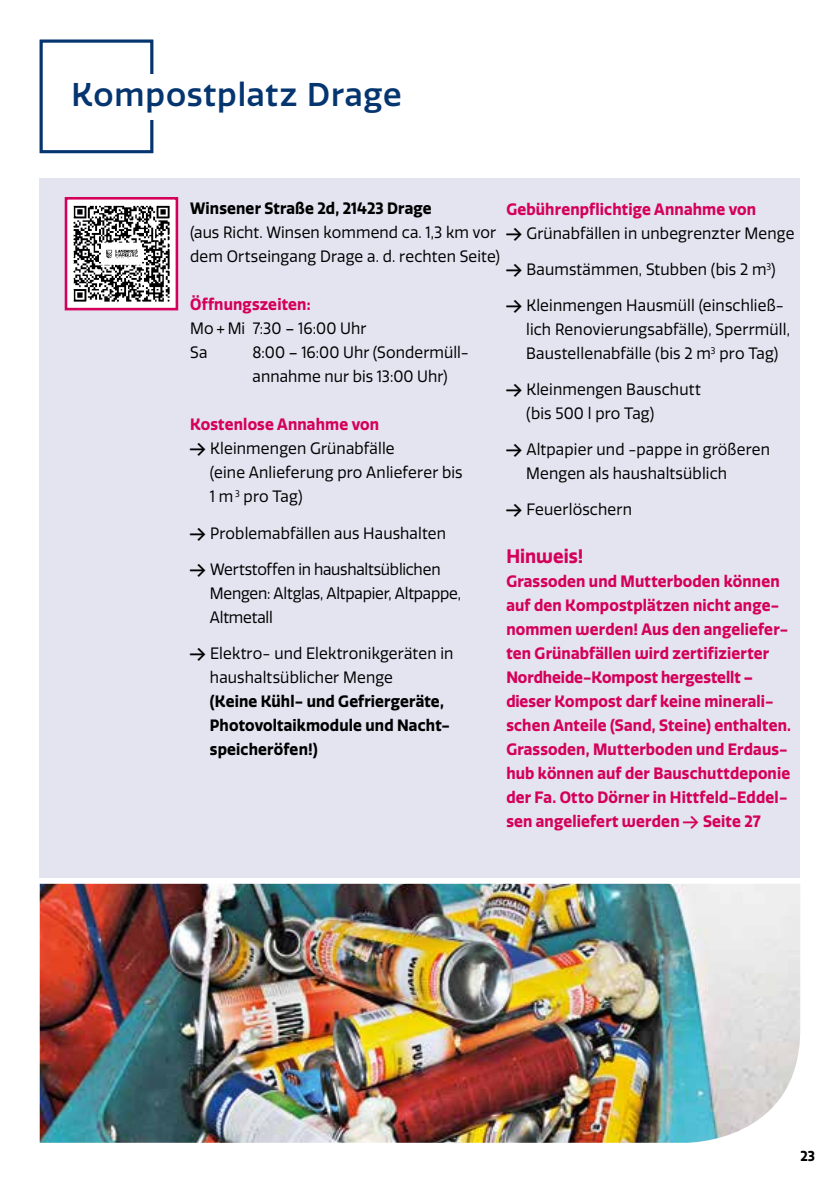
<style>
.page{position:relative;width:840px;height:1191px;background:#fff}
.page>*{position:absolute;margin:0;border:0;box-sizing:border-box;transform-origin:0 0}
.t1{font:500 32px "Quatro";letter-spacing:.025em;color:#04356f}
.t2{font:700 19px "Quatro";letter-spacing:.005em;color:#d4005a;scale:.95 1}
.t3{font:16px/24px "Quatro";letter-spacing:.01em;color:#000;scale:.95 1}
.t4{font:700 16px/24px "Quatro";letter-spacing:.01em;color:#d4005a;scale:.95 1}
.t5{font:700 16px/24px "Quatro";letter-spacing:.01em;color:#000;scale:.95 1}
.t6{font:16px/24px "Quatro";letter-spacing:-.015em;color:#000;scale:.95 1}
.t7{font:700 14px "Quatro";color:#000;scale:.95 1}
.s1{font-weight:700;color:#d4005a}
.s2{font-family:"The Sans Bold Expert"}
.s3{font-family:"The Sans Bold Expert";font-weight:400}
</style>
<div class="page">
<div style="left:40px;top:178px;width:759px;height:700px;background:#e3e4f0"></div>
<div style="left:40px;top:40px;width:113px;height:113px;background:#fff;border:3px solid #04356f"></div>
<div style="left:71px;top:74px;width:550px;height:45px;background:#fff"></div>
<img style="left:40px;top:883px;width:759px;height:259px">
<div style="left:66px;top:198px;width:111px;height:111px;background:#fff"></div>
<img style="left:73px;top:205px;width:97px;height:97px">
<div style="left:65px;top:197px;width:113px;height:113px;border:3px solid #d4005a"></div>
<hr style="left:68px;top:303px;width:105px;height:2px;background:#fff">
<hr style="left:171px;top:203px;width:2px;height:104px;background:#fff">
<h1 class="t1" style="left:71px;top:76px;width:320px">Die Hausmüllabfuhr</h1>
<h1 class="t1" style="left:71px;top:76px;width:332px">Kompostplatz Drage</h1>
<p class="t5" style="left:190px;top:197px;width:255px">Winsener Straße 2d, 21423 Drage</p>
<p class="t3" style="left:190px;top:221px;width:327px">(aus Richt. Winsen kommend ca. 1,3 km vor dem Ortseingang Drage a. d. rechten Seite)</p>
<p class="t4" style="left:190px;top:293px;width:128px">Öffnungszeiten:</p>
<p class="t3" style="left:190px;top:317px;width:187px">Mo + Mi 7:30 – 16:00 Uhr<br>Sa</p>
<p class="t3" style="left:506px;top:198px;width:304px"><span class="s1">Gebührenpflichtige Annahme von<br></span><span class="s2">Y</span> Grünabfällen in unbegrenzter Menge</p>
<p class="t3" style="left:506px;top:258px;width:285px"><span class="s2">Y</span> Baumstämmen, Stubben (bis 2 m<sup>3</sup>)</p>
<p class="t3" style="left:526px;top:294px;width:279px;text-indent:-20px"><span class="s2">Y</span> Kleinmengen Hausmüll (einschließ&shy;lich Renovierungsabfälle), Sperrmüll,<br>Baustellenabfälle (bis 2 m<sup>3</sup> pro Tag)</p>
<p class="t3" style="left:526px;top:378px;width:185px;text-indent:-20px"><span class="s2">Y</span> Kleinmengen Bauschutt (bis 500 l pro Tag)</p>
<p class="t3" style="left:526px;top:438px;width:258px;text-indent:-20px"><span class="s2">Y</span> Altpapier und -pappe in größeren<br>Mengen als haushaltsüblich</p>
<p class="t3" style="left:506px;top:498px;width:134px"><span class="s2">Y</span> Feuerlöschern</p>
<p class="t2" style="left:506px;top:545px;width:83px">Hinweis!</p>
<p class="t4" style="left:506px;top:570px;width:301px">Grassoden und Mutterboden können auf den Kompostplätzen nicht ange&shy;nommen werden! Aus den angeliefer&shy;ten Grünabfällen wird zertifizierter Nordheide-Kompost hergestellt – dieser Kompost darf keine minerali&shy;schen Anteile (Sand, Steine) enthalten.<br>Grassoden, Mutterboden und Erdaus&shy;hub können auf der Bauschuttdeponie der Fa. Otto Dörner in Hittfeld-Eddel&shy;sen angeliefert werden <span class="s3">Y</span> Seite 27</p>
<p class="t3" style="left:252px;top:341px;width:229px">8:00 – 16:00 Uhr (Sondermüll&shy;annahme nur bis 13:00 Uhr)</p>
<p class="t4" style="left:190px;top:413px;width:200px">Kostenlose Annahme von</p>
<p class="t3" style="left:190px;top:437px;width:217px"><span class="s2">Y</span> Kleinmengen Grünabfälle</p>
<p class="t3" style="left:210px;top:461px;width:267px">(eine Anlieferung pro Anlieferer bis</p>
<p class="t3" style="left:210px;top:485px;width:99px">1 m <sup>3</sup> pro Tag)</p>
<p class="t3" style="left:190px;top:521px;width:271px"><span class="s2">Y</span> Problemabfällen aus Haushalten</p>
<p class="t6" style="left:210px;top:557px;width:266px;text-indent:-20px"><span class="s2">Y</span> Wertstoffen in haushaltsüblichen<br>Mengen: Altglas, Altpapier, Altpappe,<br>Altmetall</p>
<p class="t3" style="left:210px;top:641px;width:257px;text-indent:-20px"><span class="s2">Y</span> Elektro- und Elektronikgeräten in haushaltsüblicher Menge</p>
<p class="t5" style="left:210px;top:689px;width:254px">(Keine Kühl- und Gefriergeräte,<br>Photovoltaikmodule und Nacht&shy;speicheröfen!)</p>
<p class="t7" style="left:800px;top:1148px;width:17px">23</p>
</div>
